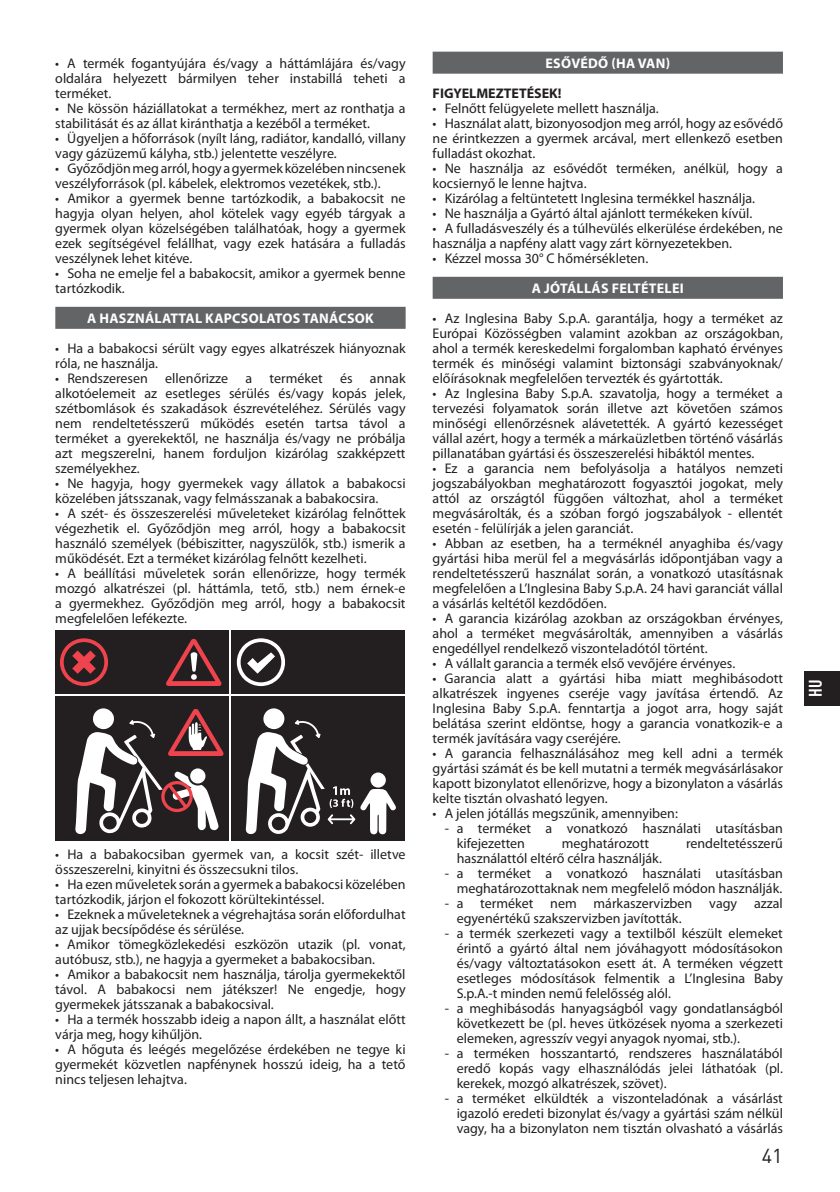
<style>
.page{position:relative;width:840px;height:1192px;background:#fff}
.page>*{position:absolute;margin:0;border:0;box-sizing:border-box;transform-origin:0 0}
.t1{font:20px "DIN Pro";color:#231f20}
.t2{font:700 condensed 18px "DIN Pro";color:#fff}
.t3{font:14px/15px "Myriad Pro";color:#231f20;text-align:justify}
.t4{font:700 14px "Myriad Pro";letter-spacing:.02em;color:#fff}
.t5{font:700 14px "Myriad Pro";color:#231f20}
</style>
<div class="page">
<div style="left:804px;top:671px;width:35px;height:34px;background:#231f20"></div>
<div style="left:55px;top:307px;width:350px;height:22px;background:#636466"></div>
<div style="left:231px;top:630px;width:174px;height:63px;background:#231f20"></div>
<svg style="left:236px;top:638px;width:49px;height:48px"></svg>
<div style="left:55px;top:630px;width:174px;height:63px;background:#231f20"></div>
<svg style="left:60px;top:638px;width:48px;height:48px"></svg>
<svg style="left:166px;top:638px;width:56px;height:48px"></svg>
<div style="left:55px;top:696px;width:174px;height:144px;background:#231f20"></div>
<svg style="left:75px;top:708px;width:149px;height:126px"></svg>
<div style="left:231px;top:696px;width:174px;height:144px;background:#231f20"></div>
<svg style="left:245px;top:708px;width:151px;height:126px"></svg>
<div style="left:432px;top:52px;width:350px;height:22px;background:#636466"></div>
<div style="left:432px;top:277px;width:350px;height:22px;background:#636466"></div>
<p class="t3" style="left:55px;top:56px;width:352px">• A termék fogantyújára és/vagy a háttámlájára és/vagy oldalára helyezett bármilyen teher instabillá teheti a terméket.</p>
<p class="t3" style="left:55px;top:101px;width:352px">• Ne kössön háziállatokat a termékhez, mert az ronthatja a stabilitását és az állat kiránthatja a kezéből a terméket.</p>
<p class="t3" style="left:55px;top:131px;width:352px">• Ügyeljen a hőforrások (nyílt láng, radiátor, kandalló, villany vagy gázüzemű kályha, stb.) jelentette veszélyre.</p>
<p class="t3" style="left:55px;top:161px;width:351px">• Győződjön meg arról, hogy a gyermek közelében nincsenek veszélyforrások (pl. kábelek, elektromos vezetékek, stb.).</p>
<p class="t3" style="left:55px;top:191px;width:352px">• Amikor a gyermek benne tartózkodik, a babakocsit ne hagyja olyan helyen, ahol kötelek vagy egyéb tárgyak a gyermek olyan közelségében találhatóak, hogy a gyermek ezek segítségével felállhat, vagy ezek hatására a fulladás veszélynek lehet kitéve.</p>
<p class="t3" style="left:55px;top:266px;width:351px">• Soha ne emelje fel a babakocsit, amikor a gyermek benne tartózkodik.</p>
<p class="t4" style="left:87px;top:312px;width:288px">A HASZNÁLATTAL KAPCSOLATOS TANÁCSOK</p>
<p class="t3" style="left:55px;top:341px;width:352px">• Ha a babakocsi sérült vagy egyes alkatrészek hiányoznak róla, ne használja.</p>
<p class="t3" style="left:55px;top:371px;width:352px">• Rendszeresen ellenőrizze a terméket és annak alkotóelemeit az esetleges sérülés és/vagy kopás jelek, szétbomlások és szakadások észrevételéhez. Sérülés vagy nem rendeltetésszerű működés esetén tartsa távol a terméket a gyerekektől, ne használja és/vagy ne próbálja azt megszerelni, hanem forduljon kizárólag szakképzett személyekhez.</p>
<p class="t3" style="left:55px;top:476px;width:351px">• Ne hagyja, hogy gyermekek vagy állatok a babakocsi közelében játsszanak, vagy felmásszanak a babakocsira.</p>
<p class="t3" style="left:55px;top:506px;width:352px">• A szét- és összeszerelési műveleteket kizárólag felnőttek végezhetik el. Győződjön meg arról, hogy a babakocsit használó személyek (bébiszitter, nagyszülők, stb.) ismerik a működését. Ezt a terméket kizárólag felnőtt kezelheti.</p>
<p class="t3" style="left:55px;top:566px;width:352px">• A beállítási műveletek során ellenőrizze, hogy termék mozgó alkatrészei (pl. háttámla, tető, stb.) nem érnek-e a gyermekhez. Győződjön meg arról, hogy a babakocsit megfelelően lefékezte.</p>
<p class="t3" style="left:55px;top:847px;width:352px">• Ha a babakocsiban gyermek van, a kocsit szét- illetve összeszerelni, kinyitni és összecsukni tilos.</p>
<p class="t3" style="left:55px;top:877px;width:351px">• Ha ezen műveletek során a gyermek a babakocsi közelében tartózkodik, járjon el fokozott körültekintéssel.</p>
<p class="t3" style="left:55px;top:907px;width:352px">• Ezeknek a műveleteknek a végrehajtása során előfordulhat az ujjak becsípődése és sérülése.</p>
<p class="t3" style="left:55px;top:937px;width:351px">• Amikor tömegközlekedési eszközön utazik (pl. vonat, autóbusz, stb.), ne hagyja a gyermeket a babakocsiban.</p>
<p class="t3" style="left:55px;top:967px;width:352px">• Amikor a babakocsit nem használja, tárolja gyermekektől távol. A babakocsi nem játékszer! Ne engedje, hogy gyermekek játsszanak a babakocsival.</p>
<p class="t3" style="left:55px;top:1012px;width:352px">• Ha a termék hosszabb ideig a napon állt, a használat előtt várja meg, hogy kihűljön.</p>
<p class="t3" style="left:55px;top:1042px;width:351px">• A hőguta és leégés megelőzése érdekében ne tegye ki gyermekét közvetlen napfénynek hosszú ideig, ha a tető nincs teljesen lehajtva.</p>
<p class="t4" style="left:545px;top:57px;width:126px">ESŐVÉDŐ (HA VAN)</p>
<p class="t5" style="left:432px;top:87px;width:130px">FIGYELMEZTETÉSEK!</p>
<p class="t3" style="left:432px;top:101px;width:227px">• Felnőtt felügyelete mellett használja.</p>
<p class="t3" style="left:432px;top:116px;width:352px">• Használat alatt, bizonyosodjon meg arról, hogy az esővédő ne érintkezzen a gyermek arcával, mert ellenkező esetben fulladást okozhat.</p>
<p class="t3" style="left:432px;top:161px;width:352px">• Ne használja az esővédőt terméken, anélkül, hogy a kocsiernyő le lenne hajtva.</p>
<p class="t3" style="left:432px;top:191px;width:324px">• Kizárólag a feltüntetett Inglesina termékkel használja.</p>
<p class="t3" style="left:432px;top:206px;width:321px">• Ne használja a Gyártó által ajánlott termékeken kívül.</p>
<p class="t3" style="left:432px;top:221px;width:351px">• A fulladásveszély és a túlhevülés elkerülése érdekében, ne használja a napfény alatt vagy zárt környezetekben.</p>
<p class="t3" style="left:432px;top:251px;width:217px">• Kézzel mossa 30° C hőmérsékleten.</p>
<p class="t4" style="left:531px;top:282px;width:153px">A JÓTÁLLÁS FELTÉTELEI</p>
<p class="t3" style="left:432px;top:311px;width:352px">• Az Inglesina Baby S.p.A. garantálja, hogy a terméket az Európai Közösségben valamint azokban az országokban, ahol a termék kereskedelmi forgalomban kapható érvényes termék és minőségi valamint biztonsági szabványoknak/ előírásoknak megfelelően tervezték és gyártották.</p>
<p class="t3" style="left:432px;top:386px;width:352px">• Az Inglesina Baby S.p.A. szavatolja, hogy a terméket a tervezési folyamatok során illetve azt követően számos minőségi ellenőrzésnek alávetették. A gyártó kezességet vállal azért, hogy a termék a márkaüzletben történő vásárlás pillanatában gyártási és összeszerelési hibáktól mentes.</p>
<p class="t3" style="left:432px;top:461px;width:352px">• Ez a garancia nem befolyásolja a hatályos nemzeti jogszabályokban meghatározott fogyasztói jogokat, mely attól az országtól függően változhat, ahol a terméket megvásárolták, és a szóban forgó jogszabályok - ellentét esetén - felülírják a jelen garanciát.</p>
<p class="t3" style="left:432px;top:536px;width:352px">• Abban az esetben, ha a terméknél anyaghiba és/vagy gyártási hiba merül fel a megvásárlás időpontjában vagy a rendeltetésszerű használat során, a vonatkozó utasításnak megfelelően a L’Inglesina Baby S.p.A. 24 havi garanciát vállal a vásárlás keltétől kezdődően.</p>
<p class="t3" style="left:432px;top:611px;width:352px">• A garancia kizárólag azokban az országokban érvényes, ahol a terméket megvásárolták, amennyiben a vásárlás engedéllyel rendelkező viszonteladótól történt.</p>
<p class="t3" style="left:432px;top:656px;width:304px">• A vállalt garancia a termék első vevőjére érvényes.</p>
<p class="t3" style="left:432px;top:671px;width:352px">• Garancia alatt a gyártási hiba miatt meghibásodott alkatrészek ingyenes cseréje vagy javítása értendő. Az Inglesina Baby S.p.A. fenntartja a jogot arra, hogy saját belátása szerint eldöntse, hogy a garancia vonatkozik-e a termék javítására vagy cseréjére.</p>
<p class="t3" style="left:432px;top:746px;width:352px">• A garancia felhasználásához meg kell adni a termék gyártási számát és be kell mutatni a termék megvásárlásakor kapott bizonylatot ellenőrizve, hogy a bizonylaton a vásárlás kelte tisztán olvasható legyen.</p>
<p class="t3" style="left:432px;top:806px;width:247px">• A jelen jótállás megszűnik, amennyiben:</p>
<p class="t3" style="left:456px;top:821px;width:328px;text-indent:-12px">- a terméket a vonatkozó használati utasításban kifejezetten</p>
<p class="t3" style="left:561px;top:836px;width:89px">meghatározott</p>
<p class="t3" style="left:685px;top:836px;width:98px">rendeltetésszerű</p>
<p class="t3" style="left:456px;top:851px;width:207px">használattól eltérő célra használják.</p>
<p class="t3" style="left:444px;top:866px;width:340px;text-align:right">- a terméket a vonatkozó használati utasításban meghatározottaknak nem megfelelő módon használják.</p>
<p class="t3" style="left:456px;top:896px;width:327px;text-indent:-12px">- a terméket nem márkaszervizben vagy azzal egyenértékű szakszervizben javították.</p>
<p class="t3" style="left:456px;top:926px;width:328px;text-indent:-12px">- a termék szerkezeti vagy a textilből készült elemeket érintő a gyártó által nem jóváhagyott módosításokon és/vagy változtatásokon esett át. A terméken végzett esetleges módosítások felmentik a L’Inglesina Baby S.p.A.-t minden nemű felelősség alól.</p>
<p class="t3" style="left:456px;top:1001px;width:328px;text-indent:-12px">- a meghibásodás hanyagságból vagy gondatlanságból következett be (pl. heves ütközések nyoma a szerkezeti elemeken, agresszív vegyi anyagok nyomai, stb.).</p>
<p class="t3" style="left:456px;top:1046px;width:328px;text-indent:-12px">- a terméken hosszantartó, rendszeres használatából eredő kopás vagy elhasználódás jelei láthatóak (pl. kerekek, mozgó alkatrészek, szövet).</p>
<p class="t3" style="left:456px;top:1091px;width:328px;text-indent:-12px">- a terméket elküldték a viszonteladónak a vásárlást igazoló eredeti bizonylat és/vagy a gyártási szám nélkül vagy, ha a bizonylaton nem tisztán olvasható a vásárlás</p>
<h1 class="t1" style="left:761px;top:1148px;width:22px">41</h1>
<p class="t2" style="left:804px;top:696px;width:19px;rotate:-90deg">HU</p>
</div>
